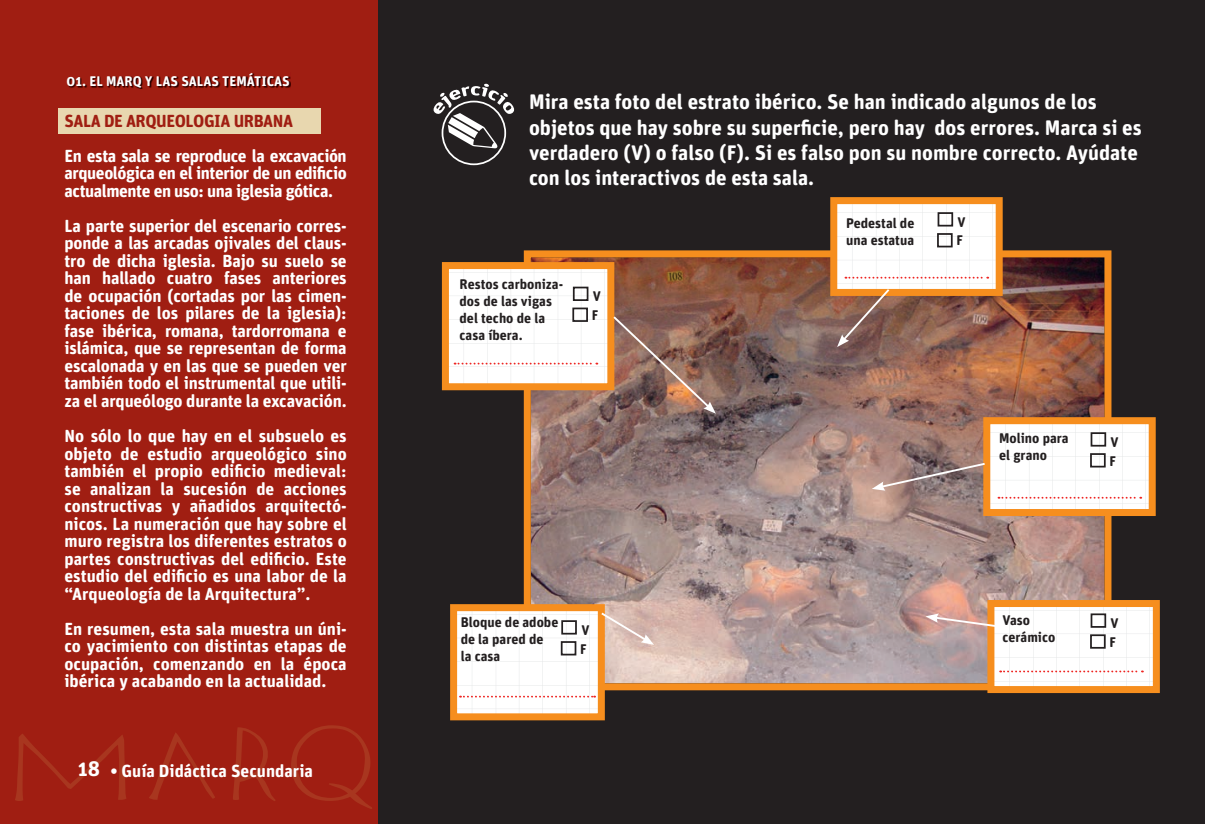
<style>
.page{position:relative;width:1206px;height:824px;background:#fff}
.page>*{position:absolute;margin:0;border:0;box-sizing:border-box;transform-origin:0 0}
.t1{font:700 21px/25.2px "Unit Rounded OT";color:#fff}
.t2{font:700 17.5px/17.5px "Unit Rounded OT";color:#fff;text-align:justify}
.t3{font:700 17.5px "Unit Rounded OT";letter-spacing:-.025em;color:#a01e12}
.t4{font:700 14px/16.8px "Unit Rounded OT";color:#231f20}
.t5{font:700 14px "Unit Rounded OT";color:#fff}
</style>
<div class="page">
<div style="left:0;top:0;width:381px;height:823px;background:#a01e12"></div>
<svg style="left:15px;top:725px;width:357px;height:84px"></svg>
<img style="left:67px;top:73px;width:224px;height:16px">
<div style="left:58px;top:108px;width:262px;height:25px;background:#e8d7af"></div>
<div style="left:378px;top:0;width:826px;height:823px;background:#231f20"></div>
<img style="left:524px;top:250px;width:587px;height:440px">
<div style="left:450px;top:604px;width:155px;height:116px;border:7px solid #f68e1e"></div>
<div style="left:442px;top:262px;width:172px;height:128px;border:7px solid #f68e1e"></div>
<div style="left:987px;top:600px;width:172px;height:93px;border:7px solid #f68e1e"></div>
<div style="left:983px;top:417px;width:172px;height:99px;border:7px solid #f68e1e"></div>
<div style="left:830px;top:197px;width:172px;height:99px;border:7px solid #f68e1e"></div>
<svg style="left:445px;top:265px;width:271px;height:148px"></svg>
<svg style="left:871px;top:420px;width:281px;height:92px"></svg>
<svg style="left:833px;top:200px;width:166px;height:147px"></svg>
<svg style="left:925px;top:603px;width:231px;height:86px"></svg>
<svg style="left:453px;top:607px;width:201px;height:109px"></svg>
<svg style="left:433px;top:83px;width:82px;height:65px"></svg>
<p class="t5" style="left:67px;top:72px;width:225px">01. EL MARQ Y LAS SALAS TEMÁTICAS</p>
<p class="t3" style="left:64px;top:110px;width:230px">SALA DE ARQUEOLOGIA URBANA</p>
<p class="t2" style="left:64px;top:147px;width:284px">En esta sala se reproduce la excavación arqueológica en el interior de un edificio actualmente en uso: una iglesia gótica.</p>
<p class="t2" style="left:64px;top:217px;width:284px">La parte superior del escenario corres&shy;ponde a las arcadas ojivales del claus&shy;tro de dicha iglesia. Bajo su suelo se han hallado cuatro fases anteriores de ocupación (cortadas por las cimen&shy;taciones de los pilares de la iglesia): fase ibérica, romana, tardorromana e islámica, que se representan de forma escalonada y en las que se pueden ver también todo el instrumental que utili&shy;za el arqueólogo durante la excavación.</p>
<p class="t2" style="left:64px;top:427px;width:284px">No sólo lo que hay en el subsuelo es objeto de estudio arqueológico sino también el propio edificio medieval: se analizan la sucesión de acciones constructivas y añadidos arquitectó&shy;nicos. La numeración que hay sobre el muro registra los diferentes estratos o partes constructivas del edificio. Este estudio del edificio es una labor de la “Arqueología de la Arquitectura”.</p>
<p class="t2" style="left:64px;top:619px;width:284px">En resumen, esta sala muestra un úni&shy;co yacimiento con distintas etapas de ocupación, comenzando en la época ibérica y acabando en la actualidad.</p>
<p class="t1" style="left:78px;top:756px;width:24px">18</p>
<p class="t2" style="left:110px;top:761px;width:204px">• Guía Didáctica Secundaria</p>
<p class="t1" style="left:529px;top:89px;width:614px">Mira esta foto del estrato ibérico. Se han indicado algunos de los objetos que hay sobre su superficie, pero hay dos errores. Marca si es verdadero (V) o falso (F). Si es falso pon su nombre correcto. Ayúdate con los interactivos de esta sala.</p>
<p class="t4" style="left:459px;top:276px;width:105px">Restos carboniza&shy;dos de las vigas del techo de la casa íbera.</p>
<p class="t4" style="left:592px;top:286px;width:11px;line-height:18.9px">V<br>F</p>
<p class="t4" style="left:846px;top:215px;width:70px">Pedestal de una estatua</p>
<p class="t4" style="left:956px;top:212px;width:11px;line-height:18.9px">V<br>F</p>
<p class="t4" style="left:999px;top:430px;width:71px">Molino para el grano</p>
<p class="t4" style="left:1109px;top:432px;width:11px;line-height:18.9px">V<br>F</p>
<p class="t4" style="left:461px;top:613px;width:99px">Bloque de adobe de la pared de<br>la casa</p>
<p class="t4" style="left:1002px;top:612px;width:54px">Vaso cerámico</p>
<p class="t4" style="left:580px;top:620px;width:11px;line-height:18.9px">V<br>F</p>
<p class="t4" style="left:1109px;top:613px;width:11px;line-height:18.9px">V<br>F</p>
</div>
